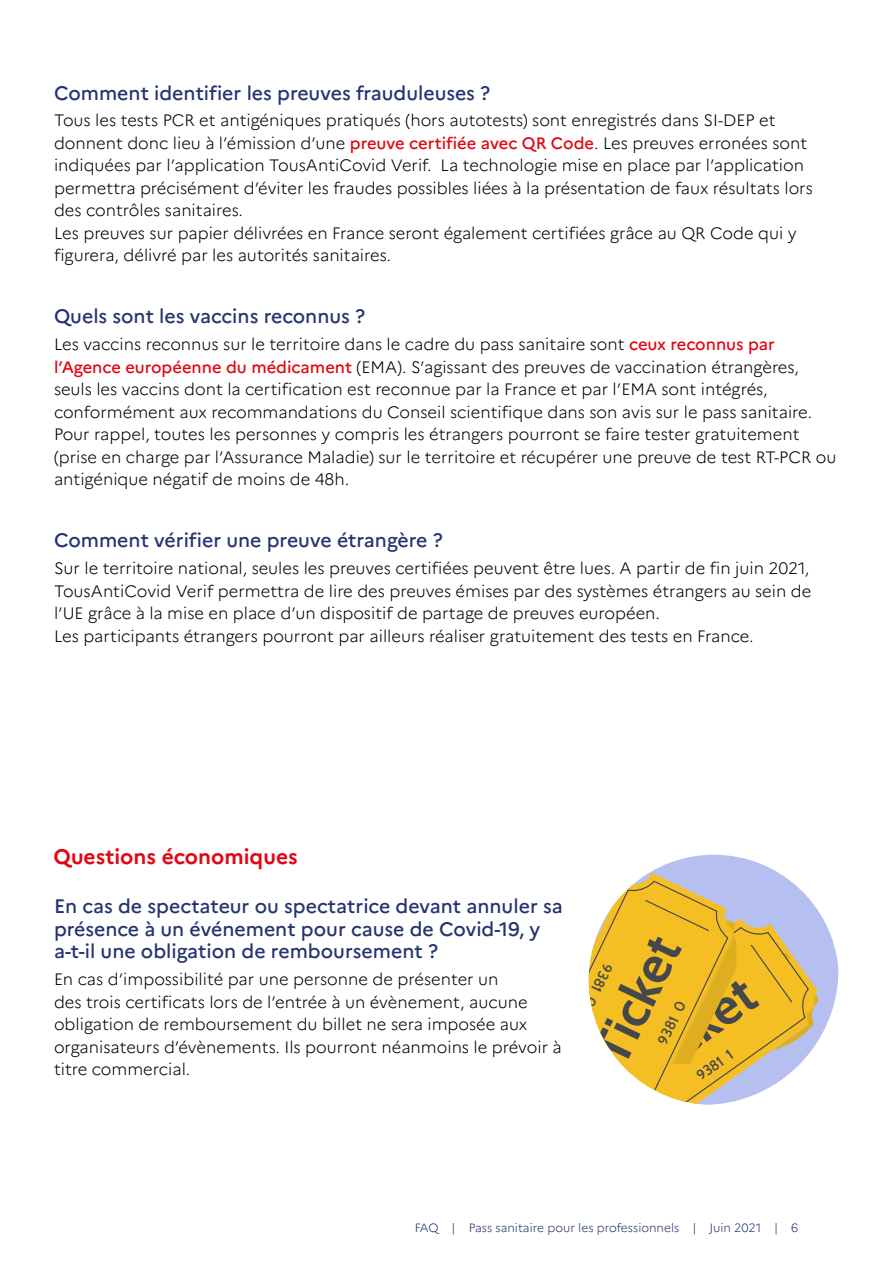
<style>
.page{position:relative;width:893px;height:1263px;background:#fff}
.page>*{position:absolute;margin:0;border:0;box-sizing:border-box;transform-origin:0 0}
.t1{font:700 52.65px "Cabin";color:#45474a}
.t2{font:700 21px "Marianne";color:#e30613}
.t3{font:500 19.5px/22.5px "Marianne";color:#253471}
.t4{font:300 16.5px/22.5px "Marianne";color:#000}
.t5{font:600 14.25px "Cabin";color:#45474a}
.t6{font:300 12px "Marianne";color:#253471}
.s1{font-weight:500;color:#e30613}
</style>
<div class="page">
<svg style="left:649px;top:855px;width:189px;height:186px"></svg>
<svg style="left:589px;top:873px;width:229px;height:232px"></svg>
<p class="t3" style="left:54px;top:81px;width:438px">Comment identifier les preuves frauduleuses ?</p>
<p class="t4" style="left:54px;top:109px;width:760px">Tous les tests PCR et antigéniques pratiqués (hors autotests) sont enregistrés dans SI-DEP et donnent donc lieu à l’émission d’une <span class="s1">preuve certifiée avec QR Code</span>. Les preuves erronées sont indiquées par l’application TousAntiCovid Verif. La technologie mise en place par l’application permettra précisément d’éviter les fraudes possibles liées à la présentation de faux résultats lors des contrôles sanitaires.<br>Les preuves sur papier délivrées en France seront également certifiées grâce au QR Code qui y figurera, délivré par les autorités sanitaires.</p>
<p class="t3" style="left:54px;top:305px;width:313px">Quels sont les vaccins reconnus ?</p>
<p class="t4" style="left:54px;top:333px;width:784px">Les vaccins reconnus sur le territoire dans le cadre du pass sanitaire sont <span class="s1">ceux reconnus par l’Agence européenne du médicament</span> (EMA). S’agissant des preuves de vaccination étrangères, seuls les vaccins dont la certification est reconnue par la France et par l’EMA sont intégrés, conformément aux recommandations du Conseil scientifique dans son avis sur le pass sanitaire.<br>Pour rappel, toutes les personnes y compris les étrangers pourront se faire tester gratuitement (prise en charge par l’Assurance Maladie) sur le territoire et récupérer une preuve de test RT-PCR ou antigénique négatif de moins de 48h.</p>
<p class="t3" style="left:54px;top:529px;width:390px">Comment vérifier une preuve étrangère ?</p>
<p class="t4" style="left:54px;top:557px;width:759px">Sur le territoire national, seules les preuves certifiées peuvent être lues. A partir de fin juin 2021, TousAntiCovid Verif permettra de lire des preuves émises par des systèmes étrangers au sein de l’UE grâce à la mise en place d’un dispositif de partage de preuves européen.<br>Les participants étrangers pourront par ailleurs réaliser gratuitement des tests en France.</p>
<p class="t2" style="left:54px;top:844px;width:245px">Questions économiques</p>
<p class="t3" style="left:54px;top:895px;width:510px">En cas de spectateur ou spectatrice devant annuler sa présence à un événement pour cause de Covid-19, y a-t-il une obligation de remboursement ?</p>
<p class="t4" style="left:54px;top:968px;width:509px">En cas d’impossibilité par une personne de présenter un<br>des trois certificats lors de l’entrée à un évènement, aucune obligation de remboursement du billet ne sera imposée aux organisateurs d’évènements. Ils pourront néanmoins le prévoir à titre commercial.</p>
<h1 class="t1" style="left:569px;top:1042px;width:137px;rotate:-64deg">Ticket</h1>
<p class="t5" style="left:618px;top:969px;width:48px;rotate:116deg">9381 0</p>
<h1 class="t1" style="left:616px;top:1032px;width:137px;rotate:-35deg">Ticket</h1>
<p class="t5" style="left:652px;top:1038px;width:48px;rotate:-64deg">9381 0</p>
<p class="t5" style="left:692px;top:1067px;width:43px;rotate:-35deg">9381 1</p>
<p class="t6" style="left:415px;top:1220px;width:385px">FAQ | Pass sanitaire pour les professionnels | Juin 2021 | 6</p>
</div>
